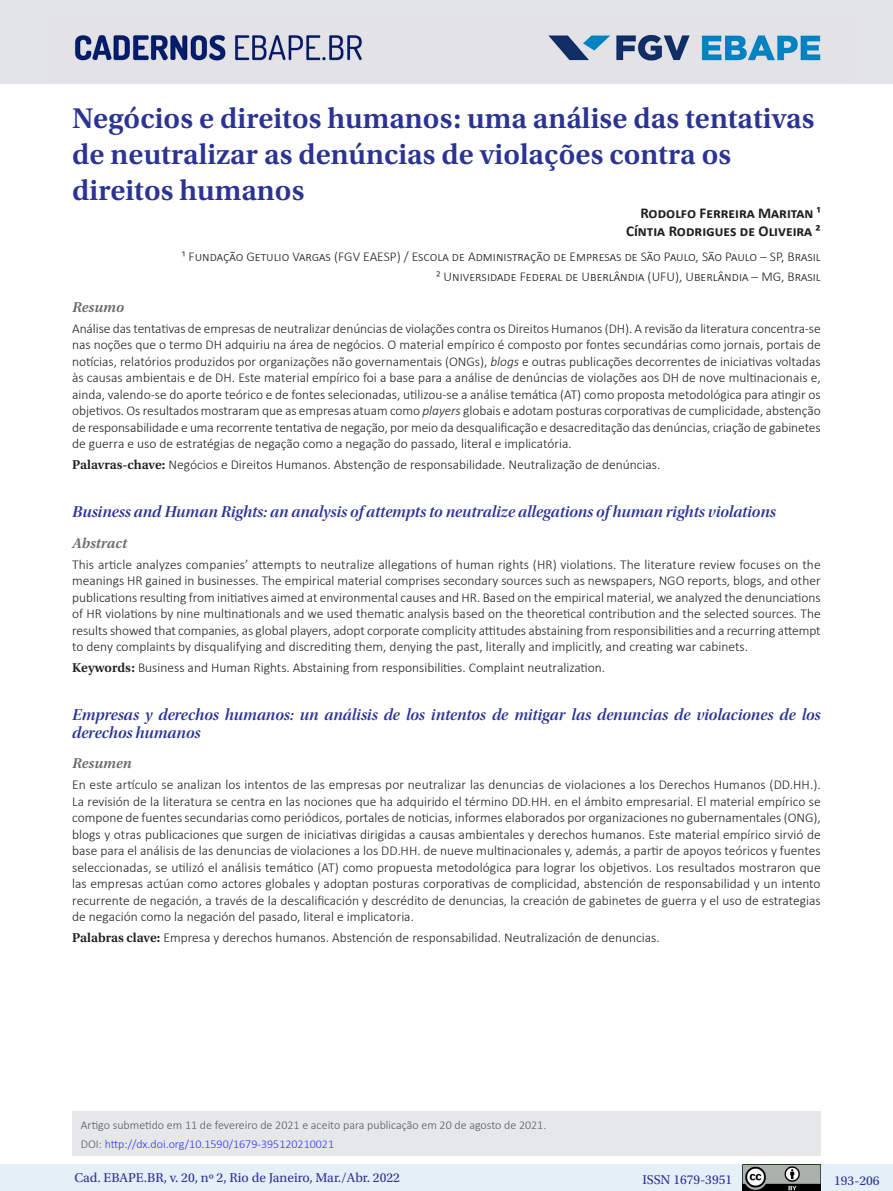
<style>
.page{position:relative;width:893px;height:1191px;background:#fff}
.page>*{position:absolute;margin:0;border:0;box-sizing:border-box;transform-origin:0 0}
._01_título_PT{font:600 30px/36px "Utopia Std";color:#2b3393}
._03_3_1_título_IN{font:16.5px/18px "Utopia Std Semibold Disp It";color:#2b3393}
._02_autores{font:700 15px "Calibri";color:#231f20}
._03_0_titulo_resumo{font:italic 600 15px "Utopia Std";color:#6c6d70}
._03_1_1_resumo_PT{font:300 13.5px/16.5px "Calibri";color:#231f20;text-align:justify}
._03_3_2_resumo_IN{font:300 13.5px/16.5px "Calibri";color:#231f20;text-align:justify}
._03_1_2_palavras-cha{font:300 13.5px "Calibri";color:#231f20}
._02_autores_-_tit{font:300 13.5px "Calibri";color:#231f20}
.t1{font:13.5px "Utopia Std";color:#2b3393}
._06_3_nota_de_rodape{font:300 12px "Calibri";color:#57585a}
._06_3_nota_de_rodape-2{font:300 12px "Calibri";color:#33f}
.s1{font-style:italic}
.s2{font-family:"Utopia Std";font-weight:600}
.s3{color:#57585a}
</style>
<div class="page">
<div style="left:0;top:1164px;width:893px;height:27px;background:#e4eff8"></div>
<img style="left:743px;top:1164px;width:78px;height:27px">
<div style="left:0;top:0;width:893px;height:84px;background:#e3e4e8"></div>
<img style="left:74px;top:34px;width:747px;height:27px">
<div style="left:72px;top:1111px;width:749px;height:45px;background:#e6e7e9"></div>
<p class="_01_título_PT" style="left:72px;top:101px;width:744px">Negócios e direitos humanos: uma análise das tentativas de neutralizar as denúncias de violações contra os direitos humanos</p>
<p class="_02_autores" style="left:640px;top:203px;width:182px">Rodolfo Ferreira Maritan ¹</p>
<p class="_02_autores" style="left:626px;top:221px;width:196px">Cíntia Rodrigues de Oliveira ²</p>
<p class="_02_autores_-_tit" style="left:182px;top:248px;width:640px">¹ Fundação Getulio Vargas (FGV EAESP) / Escola de Administração de Empresas de São Paulo, São Paulo – SP, Brasil</p>
<p class="_02_autores_-_tit" style="left:436px;top:268px;width:386px">² Universidade Federal de Uberlândia (UFU), Uberlândia – MG, Brasil</p>
<p class="_03_0_titulo_resumo" style="left:72px;top:299px;width:53px">Resumo</p>
<p class="_03_1_1_resumo_PT" style="left:72px;top:320px;width:750px">Análise das tentativas de empresas de neutralizar denúncias de violações contra os Direitos Humanos (DH). A revisão da literatura concentra-se nas noções que o termo DH adquiriu na área de negócios. O material empírico é composto por fontes secundárias como jornais, portais de notícias, relatórios produzidos por organizações não governamentais (ONGs), <span class="s1">blogs</span> e outras publicações decorrentes de iniciativas voltadas às causas ambientais e de DH. Este material empírico foi a base para a análise de denúncias de violações aos DH de nove multinacionais e, ainda, valendo-se do aporte teórico e de fontes selecionadas, utilizou-se a análise temática (AT) como proposta metodológica para atingir os objetivos. Os resultados mostraram que as empresas atuam como <span class="s1">players</span> globais e adotam posturas corporativas de cumplicidade, abstenção de responsabilidade e uma recorrente tentativa de negação, por meio da desqualificação e desacreditação das denúncias, criação de gabinetes de guerra e uso de estratégias de negação como a negação do passado, literal e implicatória.</p>
<p class="_03_1_2_palavras-cha" style="left:72px;top:456px;width:590px"><span class="s2">Palavras-chave:</span> Negócios e Direitos Humanos. Abstenção de responsabilidade. Neutralização de denúncias.</p>
<p class="_03_3_1_título_IN" style="left:72px;top:503px;width:705px">Business and Human Rights: an analysis of attempts to neutralize allegations of human rights violations</p>
<p class="_03_0_titulo_resumo" style="left:72px;top:534px;width:57px">Abstract</p>
<p class="_03_3_2_resumo_IN" style="left:72px;top:555px;width:750px">This article analyzes companies’ attempts to neutralize allegations of human rights (HR) violations. The literature review focuses on the meanings HR gained in businesses. The empirical material comprises secondary sources such as newspapers, NGO reports, blogs, and other publications resulting from initiatives aimed at environmental causes and HR. Based on the empirical material, we analyzed the denunciations of HR violations by nine multinationals and we used thematic analysis based on the theoretical contribution and the selected sources. The results showed that companies, as global players, adopt corporate complicity attitudes abstaining from responsibilities and a recurring attempt to deny complaints by disqualifying and discrediting them, denying the past, literally and implicitly, and creating war cabinets.</p>
<p class="_03_1_2_palavras-cha" style="left:72px;top:659px;width:535px"><span class="s2">Keywords:</span> Business and Human Rights. Abstaining from responsibilities. Complaint neutralization.</p>
<p class="_03_3_1_título_IN" style="left:72px;top:705px;width:750px">Empresas y derechos humanos: un análisis de los intentos de mitigar las denuncias de violaciones de los derechos humanos</p>
<p class="_03_0_titulo_resumo" style="left:72px;top:755px;width:61px">Resumen</p>
<p class="_03_1_1_resumo_PT" style="left:72px;top:776px;width:750px">En este artículo se analizan los intentos de las empresas por neutralizar las denuncias de violaciones a los Derechos Humanos (DD.HH.).<br>La revisión de la literatura se centra en las nociones que ha adquirido el término DD.HH. en el ámbito empresarial. El material empírico se compone de fuentes secundarias como periódicos, portales de noticias, informes elaborados por organizaciones no gubernamentales (ONG), blogs y otras publicaciones que surgen de iniciativas dirigidas a causas ambientales y derechos humanos. Este material empírico sirvió de base para el análisis de las denuncias de violaciones a los DD.HH. de nueve multinacionales y, además, a partir de apoyos teóricos y fuentes seleccionadas, se utilizó el análisis temático (AT) como propuesta metodológica para lograr los objetivos. Los resultados mostraron que las empresas actúan como actores globales y adoptan posturas corporativas de complicidad, abstención de responsabilidad y un intento recurrente de negación, a través de la descalificación y descrédito de denuncias, la creación de gabinetes de guerra y el uso de estrategias de negación como la negación del pasado, literal e implicatoria.</p>
<p class="_03_1_2_palavras-cha" style="left:72px;top:929px;width:589px"><span class="s2">Palabras clave:</span> Empresa y derechos humanos. Abstención de responsabilidad. Neutralización de denuncias.</p>
<p class="_06_3_nota_de_rodape" style="left:81px;top:1117px;width:467px">Artigo submetido em 11 de fevereiro de 2021 e aceito para publicação em 20 de agosto de 2021.</p>
<p class="_06_3_nota_de_rodape-2" style="left:81px;top:1136px;width:255px"><span class="s3">DOI:</span> http://dx.doi.org/10.1590/1679-395120210021</p>
<p class="t1" style="left:74px;top:1170px;width:327px">Cad. EBAPE.BR, v. 20, nº 2, Rio de Janeiro, Mar./Abr. 2022</p>
<p class="t1" style="left:642px;top:1172px;width:91px">ISSN 1679-3951</p>
<p class="t1" style="left:834px;top:1173px;width:47px">193-206</p>
</div>
